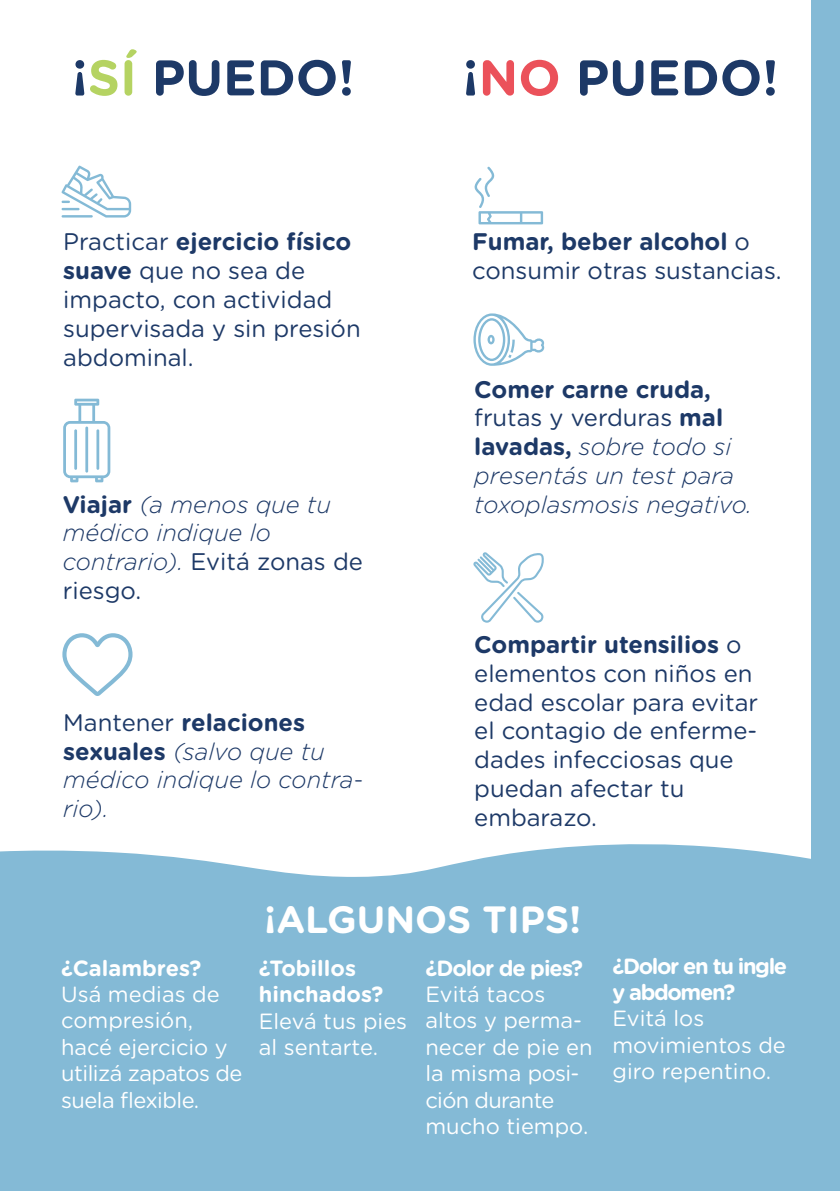
<style>
.page{position:relative;width:840px;height:1191px;background:#fff}
.page>*{position:absolute;margin:0;border:0;box-sizing:border-box;transform-origin:0 0}
.t1{font:700 50px "Gotham Rounded";color:#1d3967}
.t2{font:700 38px "Gotham Rounded";color:#fff}
.t3{font:24px/28.8px "Gotham Rounded";color:#1d3967}
.t4{font:italic 300 24px/28.8px "Gotham Rounded";color:#1d3967}
.t5{font:22px/26.4px "Gotham Rounded";color:#fff}
.t6{font:22px/26.4px "Gotham Rounded";letter-spacing:-.02em;color:#fff}
.t7{font:700 22px/26.4px "Gotham Rounded";color:#fff}
.t8{font:700 22px/26.4px "Gotham Rounded";letter-spacing:-.065em;color:#fff}
.t9{font:700 22px "Gotham Rounded";letter-spacing:-.045em;color:#fff}
.s1{color:rgb(149 193 31/.7)}
.s2{color:rgb(227 6 19/.7)}
.s3{font-weight:700}
.s4{font-weight:700;font-style:normal}
.s5{font-weight:400;font-style:normal}
</style>
<div class="page">
<div style="left:0;top:844px;width:811px;height:347px;background:#84bad6"></div>
<div style="left:811px;top:0;width:28px;height:1191px;background:#84bad6"></div>
<svg style="left:62px;top:166px;width:69px;height:51px"></svg>
<hr style="left:62px;top:215px;width:31px;height:2px;background:#84bad6">
<svg style="left:62px;top:633px;width:70px;height:63px"></svg>
<svg style="left:474px;top:167px;width:68px;height:57px"></svg>
<svg style="left:473px;top:313px;width:71px;height:53px"></svg>
<svg style="left:473px;top:552px;width:70px;height:70px"></svg>
<svg style="left:63px;top:399px;width:47px;height:83px"></svg>
<hr style="left:85px;top:426px;width:3px;height:46px;background:#84bad6">
<hr style="left:96px;top:429px;width:3px;height:41px;background:#84bad6">
<hr style="left:74px;top:429px;width:3px;height:41px;background:#84bad6">
<h1 class="t1" style="left:72px;top:41px;width:284px">¡<span class="s1">SÍ</span> PUEDO!</h1>
<h1 class="t1" style="left:462px;top:41px;width:317px">¡<span class="s2">NO</span> PUEDO!</h1>
<p class="t3" style="left:63px;top:226px;width:299px">Practicar <span class="s3">ejercicio físico suave</span> que no sea de impacto, con actividad supervisada y sin presión abdominal.</p>
<p class="t4" style="left:63px;top:489px;width:301px"><span class="s4">Viajar</span> (a menos que tu médico indique lo contrario). <span class="s5">Evitá zonas de riesgo.</span></p>
<p class="t4" style="left:63px;top:707px;width:301px"><span class="s5">Mantener</span> <span class="s4">relaciones sexuales</span> (salvo que tu médico indique lo contra&shy;rio).</p>
<p class="t3" style="left:472px;top:226px;width:311px"><span class="s3">Fumar, beber alcohol</span> o consumir otras sustancias.</p>
<p class="t4" style="left:474px;top:374px;width:279px"><span class="s4">Comer carne cruda, </span><span class="s5">frutas y verduras</span> <span class="s4">mal lavadas,</span> sobre todo si presentás un test para toxoplasmosis negativo.</p>
<p class="t3" style="left:474px;top:629px;width:285px"><span class="s3">Compartir utensilios</span> o elementos con niños en edad escolar para evitar el contagio de enferme&shy;dades infecciosas que puedan afectar tu embarazo.</p>
<p class="t7" style="left:61px;top:953px;width:141px">¿Calambres?</p>
<p class="t6" style="left:61px;top:980px;width:182px">Usá medias de compresión, hacé ejercicio y utilizá zapatos de suela flexible.</p>
<h2 class="t2" style="left:264px;top:891px;width:319px">¡ALGUNOS TIPS!</h2>
<p class="t7" style="left:259px;top:953px;width:126px">¿Tobillos hinchados?</p>
<p class="t5" style="left:259px;top:1006px;width:150px">Elevá tus pies al sentarte.</p>
<p class="t9" style="left:425px;top:951px;width:159px">¿Dolor de pies?</p>
<p class="t5" style="left:425px;top:980px;width:169px">Evitá tacos altos y perma&shy;necer de pie en la misma posi&shy;ción durante mucho tiempo.</p>
<p class="t8" style="left:612px;top:951px;width:176px">¿Dolor en tu ingle y abdomen?</p>
<p class="t5" style="left:612px;top:1004px;width:175px">Evitá los movimientos de giro repentino.</p>
</div>
